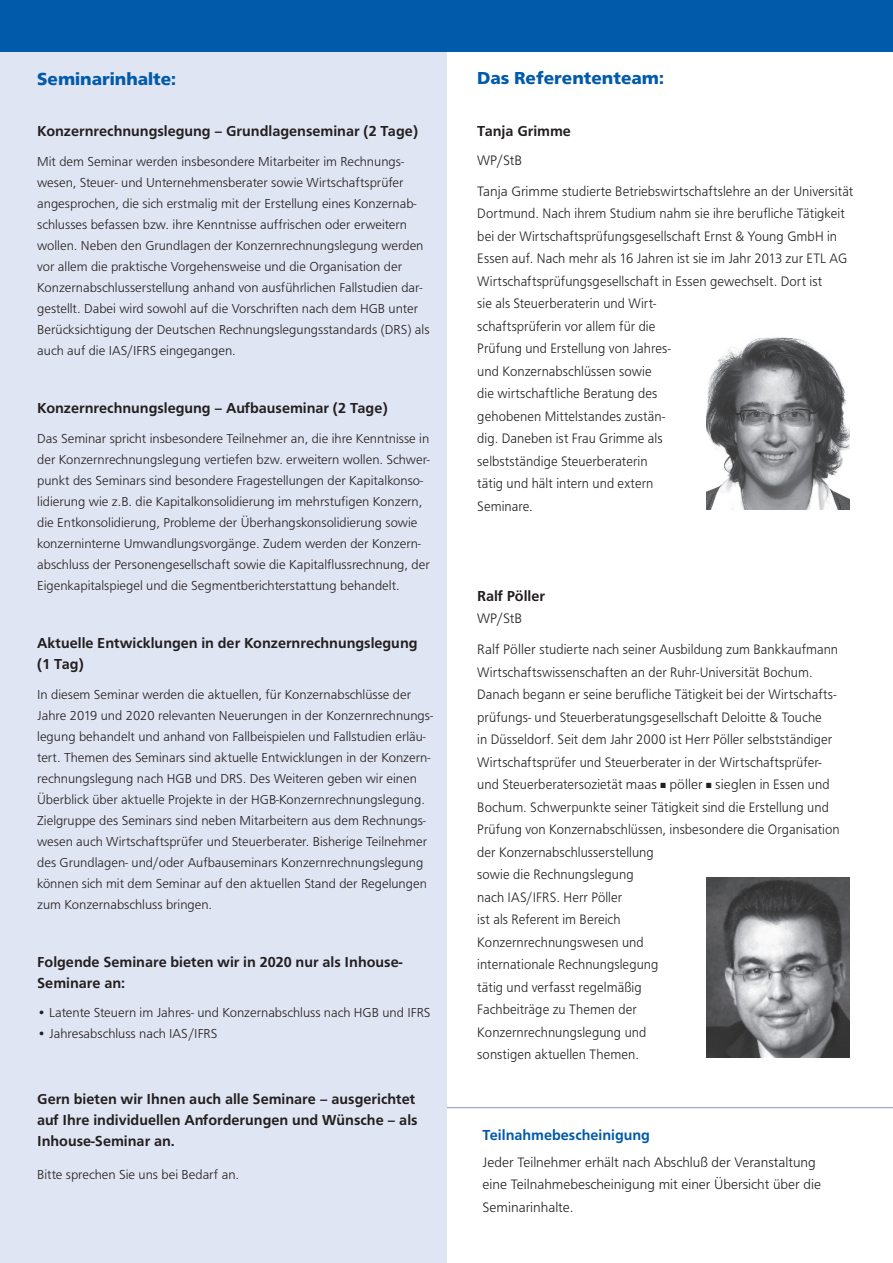
<style>
.page{position:relative;width:893px;height:1263px;background:#fff}
.page>*{position:absolute;margin:0;border:0;box-sizing:border-box;transform-origin:0 0}
.t1{font:800 18px "Front Page";color:#015aaa}
.t2{font:700 15px/21px "Front Page";color:#231f20}
.t3{font:700 15px "Front Page";color:#015aaa}
.t4{font:300 14.25px/22.5px "Front Page";letter-spacing:.005em;color:#231f20;scale:.95 1}
.t5{font:300 14.25px/31px "Front Page";letter-spacing:.005em;color:#231f20}
.t6{font:300 13.5px/21px "Front Page";color:#231f20}
</style>
<div class="page">
<hr style="left:446px;top:1107px;width:447px;height:1px;background:#8197cd">
<hr style="left:446px;top:0;width:1px;height:1263px;background:#015aaa">
<div style="left:0;top:34px;width:446px;height:1229px;background:#e0e5f3"></div>
<div style="left:0;top:0;width:893px;height:51px;background:#015aaa"></div>
<img style="left:707px;top:337px;width:142px;height:173px">
<img style="left:707px;top:877px;width:142px;height:181px">
<h1 class="t1" style="left:37px;top:69px;width:140px">Seminarinhalte:</h1>
<p class="t2" style="left:37px;top:121px;width:382px">Konzernrechnungslegung – Grundlagenseminar (2 Tage)</p>
<p class="t6" style="left:37px;top:151px;width:394px">Mit dem Seminar werden insbesondere Mitarbeiter im Rechnungs&shy;wesen, Steuer- und Unternehmensberater sowie Wirtschaftsprüfer angesprochen, die sich erstmalig mit der Erstellung eines Konzernab&shy;schlusses befassen bzw. ihre Kenntnisse auffrischen oder erweitern wollen. Neben den Grundlagen der Konzernrechnungslegung werden vor allem die praktische Vorgehensweise und die Organisation der Konzernabschlusserstellung anhand von ausführlichen Fallstudien dar&shy;gestellt. Dabei wird sowohl auf die Vorschriften nach dem HGB unter Berücksichtigung der Deutschen Rechnungslegungsstandards (DRS) als auch auf die IAS/IFRS eingegangen.</p>
<p class="t2" style="left:37px;top:398px;width:352px">Konzernrechnungslegung – Aufbauseminar (2 Tage)</p>
<p class="t6" style="left:37px;top:428px;width:394px">Das Seminar spricht insbesondere Teilnehmer an, die ihre Kenntnisse in der Konzernrechnungslegung vertiefen bzw. erweitern wollen. Schwer&shy;punkt des Seminars sind besondere Fragestellungen der Kapitalkonso&shy;lidierung wie z.B. die Kapitalkonsolidierung im mehrstufigen Konzern, die Entkonsolidierung, Probleme der Überhangskonsolidierung sowie konzerninterne Umwandlungsvorgänge. Zudem werden der Konzern&shy;abschluss der Personengesellschaft sowie die Kapitalflussrechnung, der Eigenkapitalspiegel und die Segmentberichterstattung behandelt.</p>
<p class="t2" style="left:37px;top:632px;width:382px">Aktuelle Entwicklungen in der Konzernrechnungslegung (1 Tag)</p>
<p class="t6" style="left:37px;top:684px;width:397px">In diesem Seminar werden die aktuellen, für Konzernabschlüsse der Jahre 2019 und 2020 relevanten Neuerungen in der Konzernrechnungs&shy;legung behandelt und anhand von Fallbeispielen und Fallstudien erläu&shy;tert. Themen des Seminars sind aktuelle Entwicklungen in der Konzern&shy;rechnungslegung nach HGB und DRS. Des Weiteren geben wir einen Überblick über aktuelle Projekte in der HGB-Konzernrechnungslegung.<br>Zielgruppe des Seminars sind neben Mitarbeitern aus dem Rechnungs&shy;wesen auch Wirtschaftsprüfer und Steuerberater. Bisherige Teilnehmer des Grundlagen- und/oder Aufbauseminars Konzernrechnungslegung können sich mit dem Seminar auf den aktuellen Stand der Regelungen zum Konzernabschluss bringen.</p>
<p class="t2" style="left:37px;top:951px;width:367px">Folgende Seminare bieten wir in 2020 nur als Inhouse-<br>Seminare an:</p>
<p class="t6" style="left:37px;top:1002px;width:395px">• Latente Steuern im Jahres- und Konzernabschluss nach HGB und IFRS</p>
<p class="t6" style="left:37px;top:1023px;width:182px">• Jahresabschluss nach IAS/IFRS</p>
<p class="t2" style="left:37px;top:1089px;width:382px">Gern bieten wir Ihnen auch alle Seminare – ausgerichtet auf Ihre individuellen Anforderungen und Wünsche – als<br>Inhouse-Seminar an.</p>
<p class="t6" style="left:37px;top:1164px;width:203px">Bitte sprechen Sie uns bei Bedarf an.</p>
<h1 class="t1" style="left:477px;top:67px;width:188px">Das Referententeam:</h1>
<p class="t2" style="left:477px;top:121px;width:95px">Tanja Grimme</p>
<p class="t5" style="left:477px;top:144px;width:378px">WP/StB<br>Tanja Grimme studierte Betriebswirtschaftslehre an der Universität</p>
<p class="t4" style="left:477px;top:202px;width:391px">Dortmund. Nach ihrem Studium nahm sie ihre berufliche Tätigkeit bei der Wirtschaftsprüfungsgesellschaft Ernst &amp; Young GmbH in Essen auf. Nach mehr als 16 Jahren ist sie im Jahr 2013 zur ETL AG Wirtschaftsprüfungsgesellschaft in Essen gewechselt. Dort ist<br>sie als Steuerberaterin und Wirt-<br>schaftsprüferin vor allem für die<br>Prüfung und Erstellung von Jahres-<br>und Konzernabschlüssen sowie<br>die wirtschaftliche Beratung des<br>gehobenen Mittelstandes zustän-<br>dig. Daneben ist Frau Grimme als<br>selbstständige Steuerberaterin<br>tätig und hält intern und extern<br>Seminare.</p>
<p class="t2" style="left:477px;top:585px;width:69px">Ralf Pöller</p>
<p class="t5" style="left:477px;top:603px;width:362px">WP/StB<br>Ralf Pöller studierte nach seiner Ausbildung zum Bankkaufmann</p>
<p class="t4" style="left:477px;top:661px;width:383px">Wirtschaftswissenschaften an der Ruhr-Universität Bochum.<br>Danach begann er seine berufliche Tätigkeit bei der Wirtschafts&shy;prüfungs- und Steuerberatungsgesellschaft Deloitte &amp; Touche<br>in Düsseldorf. Seit dem Jahr 2000 ist Herr Pöller selbstständiger Wirtschaftsprüfer und Steuerberater in der Wirtschaftsprüfer&shy;und Steuerberatersozietät maas ■ pöller ■ sieglen in Essen und Bochum. Schwerpunkte seiner Tätigkeit sind die Erstellung und Prüfung von Konzernabschlüssen, insbesondere die Organisation der Konzernabschlusserstellung<br>sowie die Rechnungslegung<br>nach IAS/IFRS. Herr Pöller<br>ist als Referent im Bereich<br>Konzernrechnungswesen und<br>internationale Rechnungslegung<br>tätig und verfasst regelmäßig<br>Fachbeiträge zu Themen der<br>Konzernrechnungslegung und<br>sonstigen aktuellen Themen.</p>
<p class="t3" style="left:483px;top:1126px;width:169px">Teilnahmebescheinigung</p>
<p class="t5" style="left:483px;top:1151px;width:340px;line-height:22.5px">Jeder Teilnehmer erhält nach Abschluß der Veranstaltung eine Teilnahmebescheinigung mit einer Übersicht über die<br>Seminarinhalte.</p>
</div>
